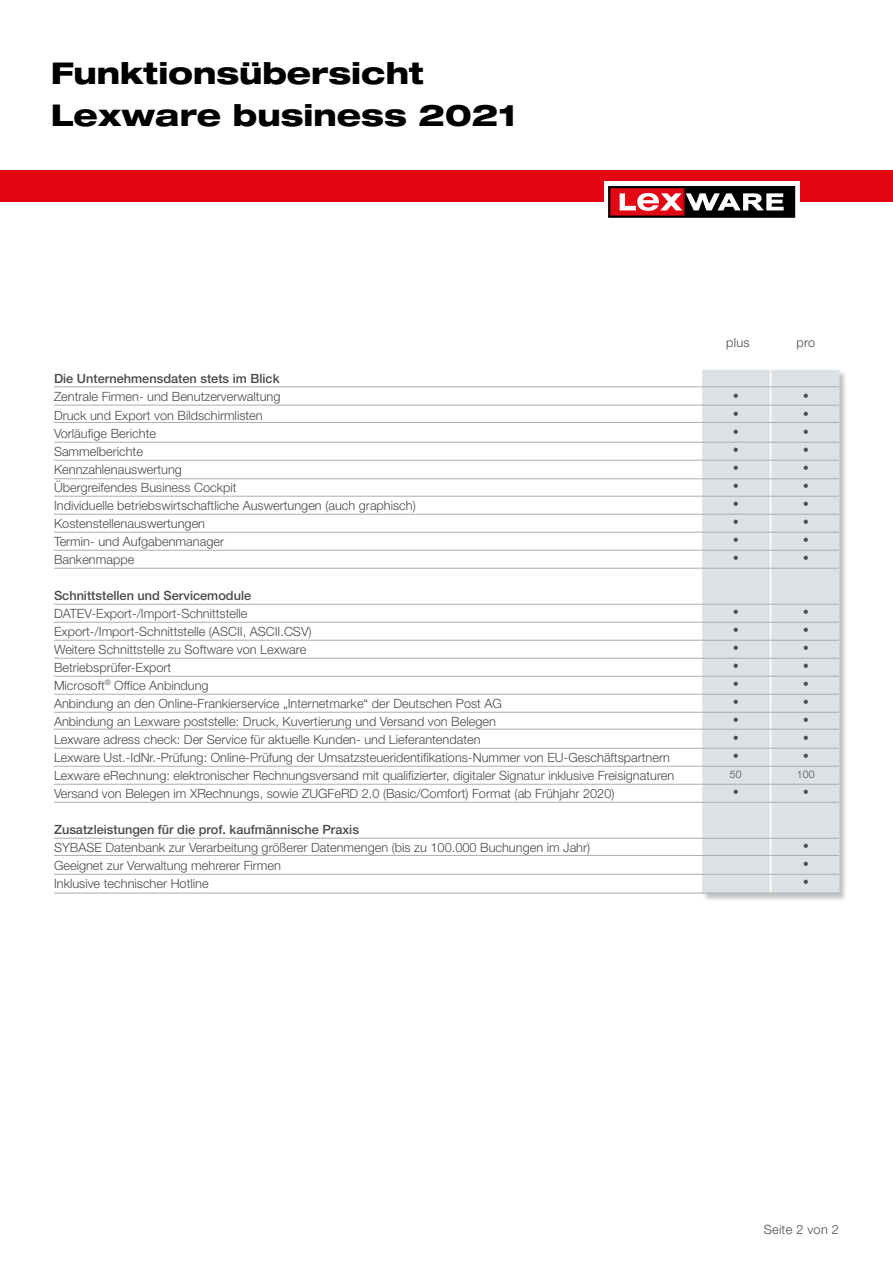
<style>
.page{position:relative;width:893px;height:1263px;background:#fff}
.page>*{position:absolute;margin:0;border:0;box-sizing:border-box;transform-origin:0 0}
.t1{font:800 expanded 30px/42px "Helvetica Neue";color:#000}
.t2{font:300 12.75px/18px "Helvetica Neue LT Std";color:#4a4a49}
.t3{font:500 12.75px "Helvetica Neue";color:#4a4a49}
.t4{font:300 12.75px "Helvetica Neue LT Std";letter-spacing:.02em;color:#4a4a49}
.t5{font:300 10.5px "Helvetica Neue LT Std";color:#4b5256}
</style>
<div class="page">
<div style="left:702px;top:370px;width:146px;height:532px;background:#000;opacity:.25"></div>
<div style="left:702px;top:370px;width:137px;height:523px;background:#dee1e3"></div>
<hr style="left:770px;top:362px;width:1px;height:531px;background:#fff">
<div style="left:0;top:170px;width:893px;height:32px;background:#e30613"></div>
<div style="left:604px;top:181px;width:195px;height:42px;background:#fff"></div>
<div style="left:608px;top:186px;width:187px;height:32px;background:#000"></div>
<svg style="left:610px;top:188px;width:174px;height:28px"></svg>
<hr style="left:54px;top:568px;width:785px;height:1px;background:#a7aeb1">
<hr style="left:54px;top:405px;width:785px;height:1px;background:#a7aeb1">
<hr style="left:54px;top:386px;width:785px;height:1px;background:#a7aeb1">
<hr style="left:54px;top:838px;width:785px;height:1px;background:#a7aeb1">
<hr style="left:54px;top:622px;width:785px;height:1px;background:#a7aeb1">
<hr style="left:54px;top:460px;width:785px;height:1px;background:#a7aeb1">
<hr style="left:54px;top:676px;width:785px;height:1px;background:#a7aeb1">
<hr style="left:54px;top:514px;width:785px;height:1px;background:#a7aeb1">
<hr style="left:54px;top:729px;width:785px;height:1px;background:#a7aeb1">
<hr style="left:54px;top:784px;width:785px;height:1px;background:#a7aeb1">
<hr style="left:54px;top:640px;width:785px;height:1px;background:#a7aeb1">
<hr style="left:54px;top:694px;width:785px;height:1px;background:#a7aeb1">
<hr style="left:54px;top:532px;width:785px;height:1px;background:#a7aeb1">
<hr style="left:54px;top:748px;width:785px;height:1px;background:#a7aeb1">
<hr style="left:54px;top:855px;width:785px;height:1px;background:#a7aeb1">
<hr style="left:54px;top:604px;width:785px;height:1px;background:#a7aeb1">
<hr style="left:54px;top:442px;width:785px;height:1px;background:#a7aeb1">
<hr style="left:54px;top:422px;width:785px;height:1px;background:#a7aeb1">
<hr style="left:54px;top:874px;width:785px;height:1px;background:#a7aeb1">
<hr style="left:54px;top:893px;width:785px;height:1px;background:#a7aeb1">
<hr style="left:54px;top:658px;width:785px;height:1px;background:#a7aeb1">
<hr style="left:54px;top:478px;width:785px;height:1px;background:#a7aeb1">
<hr style="left:54px;top:712px;width:785px;height:1px;background:#a7aeb1">
<hr style="left:54px;top:550px;width:785px;height:1px;background:#a7aeb1">
<hr style="left:54px;top:766px;width:785px;height:1px;background:#a7aeb1">
<hr style="left:54px;top:802px;width:785px;height:1px;background:#a7aeb1">
<hr style="left:54px;top:496px;width:785px;height:1px;background:#a7aeb1">
<svg style="left:734px;top:394px;width:4px;height:4px"></svg>
<svg style="left:734px;top:412px;width:4px;height:4px"></svg>
<svg style="left:734px;top:430px;width:4px;height:4px"></svg>
<svg style="left:734px;top:448px;width:4px;height:4px"></svg>
<svg style="left:734px;top:466px;width:4px;height:4px"></svg>
<svg style="left:734px;top:484px;width:4px;height:4px"></svg>
<svg style="left:734px;top:502px;width:4px;height:4px"></svg>
<svg style="left:734px;top:520px;width:4px;height:4px"></svg>
<svg style="left:734px;top:538px;width:4px;height:4px"></svg>
<svg style="left:734px;top:556px;width:4px;height:4px"></svg>
<svg style="left:734px;top:610px;width:4px;height:4px"></svg>
<svg style="left:734px;top:628px;width:4px;height:4px"></svg>
<svg style="left:734px;top:646px;width:4px;height:4px"></svg>
<svg style="left:734px;top:664px;width:4px;height:4px"></svg>
<svg style="left:734px;top:682px;width:4px;height:4px"></svg>
<svg style="left:734px;top:700px;width:4px;height:4px"></svg>
<svg style="left:734px;top:718px;width:4px;height:4px"></svg>
<svg style="left:734px;top:736px;width:4px;height:4px"></svg>
<svg style="left:734px;top:754px;width:4px;height:4px"></svg>
<svg style="left:734px;top:790px;width:4px;height:4px"></svg>
<svg style="left:804px;top:394px;width:4px;height:4px"></svg>
<svg style="left:804px;top:412px;width:4px;height:4px"></svg>
<svg style="left:804px;top:430px;width:4px;height:4px"></svg>
<svg style="left:804px;top:448px;width:4px;height:4px"></svg>
<svg style="left:804px;top:466px;width:4px;height:4px"></svg>
<svg style="left:804px;top:484px;width:4px;height:4px"></svg>
<svg style="left:804px;top:502px;width:4px;height:4px"></svg>
<svg style="left:804px;top:520px;width:4px;height:4px"></svg>
<svg style="left:804px;top:538px;width:4px;height:4px"></svg>
<svg style="left:804px;top:556px;width:4px;height:4px"></svg>
<svg style="left:804px;top:610px;width:4px;height:4px"></svg>
<svg style="left:804px;top:628px;width:4px;height:4px"></svg>
<svg style="left:804px;top:646px;width:4px;height:4px"></svg>
<svg style="left:804px;top:664px;width:4px;height:4px"></svg>
<svg style="left:804px;top:682px;width:4px;height:4px"></svg>
<svg style="left:804px;top:700px;width:4px;height:4px"></svg>
<svg style="left:804px;top:718px;width:4px;height:4px"></svg>
<svg style="left:804px;top:736px;width:4px;height:4px"></svg>
<svg style="left:804px;top:754px;width:4px;height:4px"></svg>
<svg style="left:804px;top:790px;width:4px;height:4px"></svg>
<svg style="left:804px;top:844px;width:4px;height:4px"></svg>
<svg style="left:804px;top:862px;width:4px;height:4px"></svg>
<svg style="left:804px;top:880px;width:4px;height:4px"></svg>
<h1 class="t1" style="left:51px;top:51px;width:467px">Funktionsübersicht<br>Lexware business 2021</h1>
<p class="t3" style="left:54px;top:371px;width:227px">Die Unternehmensdaten stets im Blick</p>
<p class="t2" style="left:54px;top:388px;width:363px">Zentrale Firmen- und Benutzerverwaltung<br>Druck und Export von Bildschirmlisten<br>Vorläufige Berichte<br>Sammelberichte<br>Kennzahlenauswertung<br>Übergreifendes Business Cockpit<br>Individuelle betriebswirtschaftliche Auswertungen (auch graphisch)<br>Kostenstellenauswertungen<br>Termin- und Aufgabenmanager<br>Bankenmappe</p>
<p class="t3" style="left:54px;top:587px;width:199px">Schnittstellen und Servicemodule</p>
<p class="t2" style="left:54px;top:604px;width:622px">DATEV-Export-/Import-Schnittstelle<br>Export-/Import-Schnittstelle (ASCII, ASCII.CSV)<br>Weitere Schnittstelle zu Software von Lexware<br>Betriebsprüfer-Export<br>Microsoft<sup>®</sup> Office Anbindung<br>Anbindung an den Online-Frankierservice „Internetmarke“ der Deutschen Post AG<br>Anbindung an Lexware poststelle: Druck, Kuvertierung und Versand von Belegen<br>Lexware adress check: Der Service für aktuelle Kunden- und Lieferantendaten<br>Lexware Ust.-IdNr.-Prüfung: Online-Prüfung der Umsatzsteueridentifikations-Nummer von EU-Geschäftspartnern Lexware eRechnung: elektronischer Rechnungsversand mit qualifizierter, digitaler Signatur inklusive Freisignaturen Versand von Belegen im XRechnungs, sowie ZUGFeRD 2.0 (Basic/Comfort) Format (ab Frühjahr 2020)</p>
<p class="t3" style="left:54px;top:821px;width:306px">Zusatzleistungen für die prof. kaufmännische Praxis</p>
<p class="t2" style="left:54px;top:838px;width:538px">SYBASE Datenbank zur Verarbeitung größerer Datenmengen (bis zu 100.000 Buchungen im Jahr)<br>Geeignet zur Verwaltung mehrerer Firmen<br>Inklusive technischer Hotline</p>
<p class="t2" style="left:726px;top:333px;width:25px">plus</p>
<p class="t2" style="left:797px;top:333px;width:20px">pro</p>
<p class="t5" style="left:730px;top:768px;width:13px">50</p>
<p class="t5" style="left:797px;top:768px;width:19px">100</p>
<p class="t4" style="left:764px;top:1221px;width:77px">Seite 2 von 2</p>
</div>
